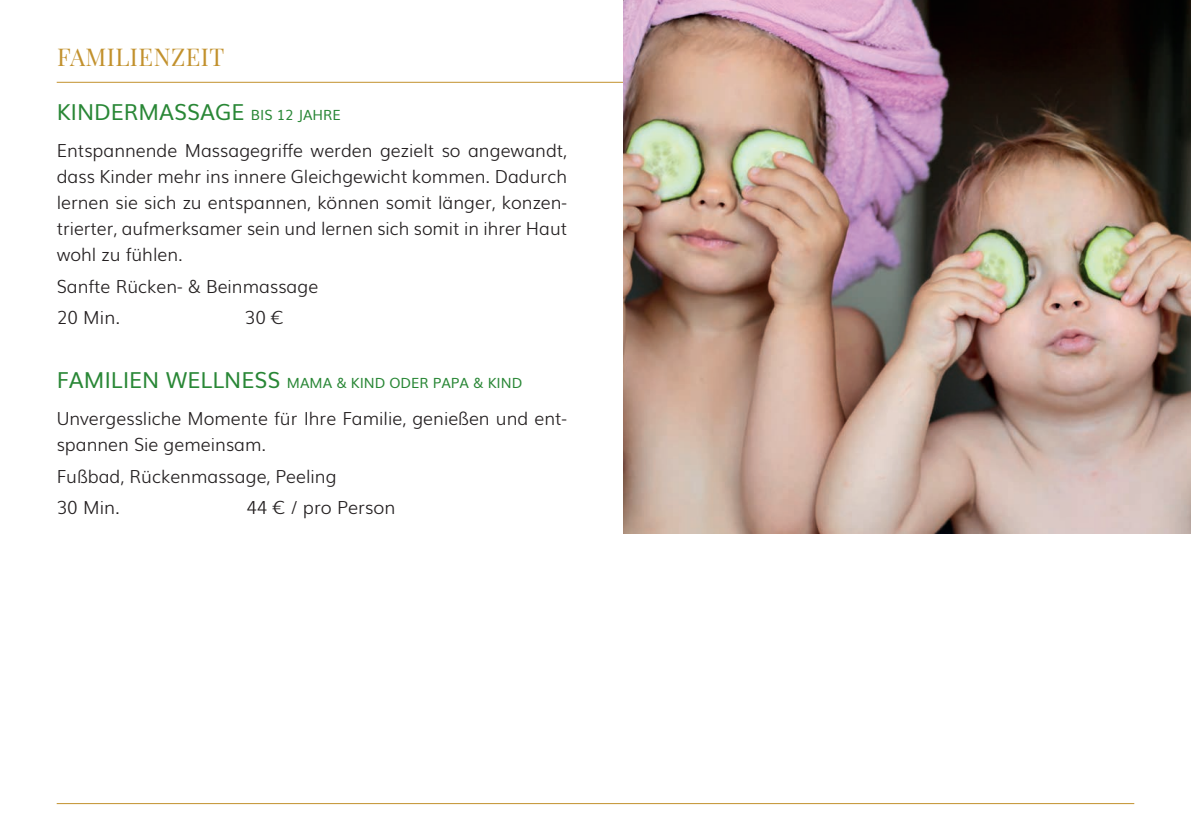
<style>
.page{position:relative;width:1191px;height:840px;background:#fff}
.page>*{position:absolute;margin:0;border:0;box-sizing:border-box;transform-origin:0 0}
.t1{font:24px "Playfair Display";letter-spacing:.02em;color:#c2912d}
.t2{font:22px "Muli";color:#298736}
.t3{font:300 18px/26px "Muli";color:#231f20}
.t4{font:14px "Muli";color:#298736}
.s1{font-size:14px}
.s2{font-size:22px}
</style>
<div class="page">
<hr style="left:57px;top:82px;width:603px;height:1px;background:#c2912d">
<img style="left:624px;top:0;width:567px;height:533px">
<hr style="left:57px;top:802px;width:1077px;height:1px;background:#c2912d">
<h1 class="t1" style="left:57px;top:38px;width:169px">FAMILIENZEIT</h1>
<p class="t2" style="left:57px;top:94px;width:286px">KINDERMASSAGE <span class="s1">BIS 12 JAHRE</span></p>
<p class="t3" style="left:57px;top:136px;width:512px;text-align:justify">Entspannende Massagegriffe werden gezielt so angewandt, dass Kinder mehr ins innere Gleichgewicht kommen. Dadurch lernen sie sich zu entspannen, können somit länger, konzen&shy;trierter, aufmerksamer sein und lernen sich somit in ihrer Haut wohl zu fühlen.</p>
<p class="t3" style="left:57px;top:269px;width:263px;line-height:31.6px">Sanfte Rücken- &amp; Beinmassage<br>20 Min.</p>
<p class="t3" style="left:245px;top:303px;width:40px">30 €</p>
<p class="t4" style="left:57px;top:371px;width:467px"><span class="s2">FAMILIEN WELLNESS</span> MAMA &amp; KIND ODER PAPA &amp; KIND</p>
<p class="t3" style="left:57px;top:404px;width:512px">Unvergessliche Momente für Ihre Familie, genießen und ent&shy;spannen Sie gemeinsam.</p>
<p class="t3" style="left:57px;top:459px;width:281px;line-height:31.6px">Fußbad, Rückenmassage, Peeling<br>30 Min.</p>
<p class="t3" style="left:246px;top:493px;width:150px">44 € / pro Person</p>
</div>
